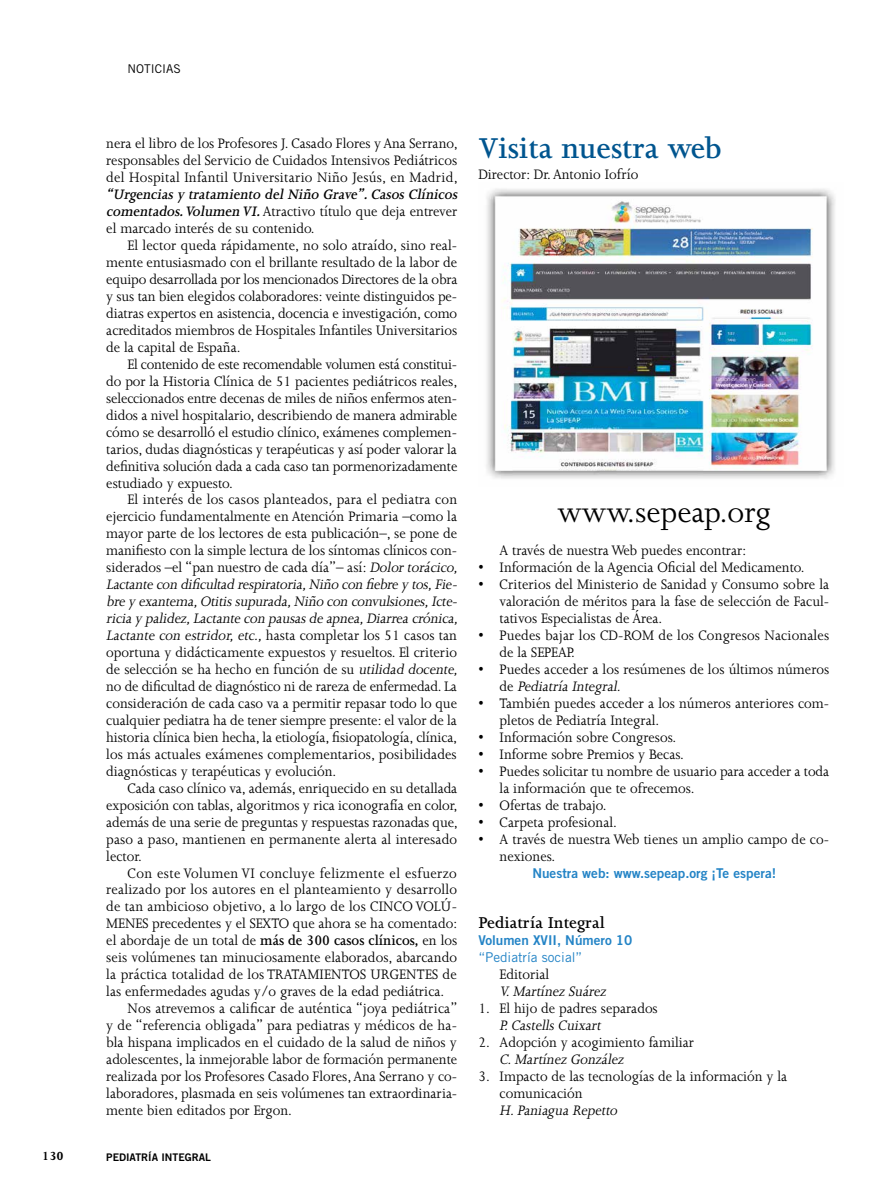
<style>
.page{position:relative;width:893px;height:1191px;background:#fff}
.page>*{position:absolute;margin:0;border:0;box-sizing:border-box;transform-origin:0 0}
.t1{font:600 33px "Joanna MT Std";color:#00558f}
.t2{font:33px "Joanna MT Std";color:#000}
.t3{font:600 18px "Joanna MT Std";color:#000}
.t4{font:15.75px/17px "Joanna MT Std";color:#000;scale:.95 1}
.t5{font:italic 600 15.75px/17px "Joanna MT Std";color:#000;scale:.95 1}
.t6{font:italic 15.75px "Joanna MT Std";color:#000;scale:.95 1}
.t7{font:15.75px "Joanna MT Std";letter-spacing:.025em;color:#000;scale:.95 1}
.t8{font:13.5px "Trade Gothic Bold Two";color:#2484c6}
.t9{font:13.5px "Trade Gothic";color:#2484c6}
.t10{font:700 13.5px "Joanna MT Std";color:#000}
.t11{font:12px "Trade Gothic";color:#000}
.t12{font:10.5px "Trade Gothic Bold Two";color:#000}
.s1{font-weight:400;font-style:normal}
.s2{font-style:italic}
.s3{font-weight:600}
</style>
<div class="page">
<img style="left:486px;top:189px;width:349px;height:290px">
<p class="t11" style="left:128px;top:62px;width:55px">noticias</p>
<p class="t4" style="left:106px;top:135px;width:372px;text-align:justify">nera el libro de los Profesores J. Casado Flores y Ana Serrano, responsables del Servicio de Cuidados Intensivos Pediátricos del Hospital Infantil Universitario Niño Jesús, en Madrid,</p>
<p class="t5" style="left:106px;top:186px;width:374px">“Urgencias y tratamiento del Niño Grave”.Casos Clínicos comentados.Volumen VI.<span class="s1">Atractivo título que deja entrever el marcado interés de su contenido.</span></p>
<p class="t4" style="left:106px;top:237px;width:371px;text-align:justify;text-indent:21px">El lector queda rápidamente, no solo atraído, sino real&shy;mente entusiasmado con el brillante resultado de la labor de equipo desarrollada por los mencionados Directores de la obra y sus tan bien elegidos colaboradores: veinte distinguidos pe&shy;diatras expertos en asistencia, docencia e investigación, como acreditados miembros de Hospitales Infantiles Universitarios de la capital de España.</p>
<p class="t4" style="left:106px;top:356px;width:371px;text-align:justify;text-indent:21px">El contenido de este recomendable volumen está constitui&shy;do por la Historia Clínica de 51 pacientes pediátricos reales, seleccionados entre decenas de miles de niños enfermos aten&shy;didos a nivel hospitalario, describiendo de manera admirable cómo se desarrolló el estudio clínico, exámenes complemen&shy;tarios, dudas diagnósticas y terapéuticas y así poder valorar la definitiva solución dada a cada caso tan pormenorizadamente estudiado y expuesto.</p>
<p class="t4" style="left:106px;top:491px;width:375px;text-indent:21px">El interés de los casos planteados, para el pediatra con ejercicio fundamentalmente en Atención Primaria –como la mayor parte de los lectores de esta publicación–, se pone de manifiesto con la simple lectura de los síntomas clínicos con&shy;siderados –el “pan nuestro de cada día”– así: <span class="s2">Dolortorácico, Lactante con dificultad respiratoria,Niño con fiebre y tos,Fie&shy;bre y exantema,Otitissupurada,Niño con convulsiones,Icte&shy;ricia y palidez,Lactante con pausasde apnea,Diarrea crónica, Lactante con estridor,etc.,</span>hasta completar los 51 casos tan oportuna y didácticamente expuestos y resueltos. El criterio de selección se ha hecho en función de su <span class="s2">utilidad docente, </span>no de dificultad de diagnóstico ni de rareza de enfermedad. La consideración de cada caso va a permitir repasar todo lo que cualquier pediatra ha de tener siempre presente: el valor de la historia clínica bien hecha, la etiología, fisiopatología, clínica, los más actuales exámenes complementarios, posibilidades diagnósticas y terapéuticas y evolución.</p>
<p class="t4" style="left:106px;top:779px;width:372px;text-align:justify;text-indent:21px">Cada caso clínico va, además, enriquecido en su detallada exposición con tablas, algoritmos y rica iconografía en color, además de una serie de preguntas y respuestas razonadas que, paso a paso, mantienen en permanente alerta al interesado lector.</p>
<p class="t7" style="left:128px;top:864px;width:348px">Con este Volumen VI concluye felizmente el esfuerzo</p>
<p class="t4" style="left:106px;top:881px;width:371px">realizado por los autores en el planteamiento y desarrollo</p>
<p class="t4" style="left:106px;top:898px;width:371px">de tan ambicioso objetivo, a lo largo de los CINCO VOLÚ-</p>
<p class="t4" style="left:106px;top:915px;width:371px">MENES precedentes y el SEXTO que ahora se ha comentado:</p>
<p class="t4" style="left:106px;top:932px;width:371px">el abordaje de un total de <span class="s3">más de 300 casos clínicos,</span> en los</p>
<p class="t4" style="left:106px;top:949px;width:371px">seis volúmenes tan minuciosamente elaborados, abarcando</p>
<p class="t4" style="left:106px;top:966px;width:370px">la práctica totalidad de los TRATAMIENTOS URGENTES de</p>
<p class="t4" style="left:106px;top:983px;width:357px">las enfermedades agudas y/o graves de la edad pediátrica.</p>
<p class="t4" style="left:128px;top:1000px;width:349px">Nos atrevemos a calificar de auténtica “joya pediátrica”</p>
<p class="t4" style="left:106px;top:1017px;width:371px">y de “referencia obligada” para pediatras y médicos de ha-</p>
<p class="t4" style="left:106px;top:1034px;width:370px">bla hispana implicados en el cuidado de la salud de niños y</p>
<p class="t4" style="left:106px;top:1051px;width:371px">adolescentes, la inmejorable labor de formación permanente</p>
<p class="t4" style="left:106px;top:1068px;width:371px">realizada por los Profesores Casado Flores, Ana Serrano y co-</p>
<p class="t4" style="left:106px;top:1084px;width:371px">laboradores, plasmada en seis volúmenes tan extraordinaria-</p>
<p class="t4" style="left:106px;top:1101px;width:197px">mente bien editados por Ergon.</p>
<p class="t10" style="left:42px;top:1149px;width:23px">130</p>
<p class="t12" style="left:106px;top:1151px;width:106px">PEDIATRÍA INTEGRAL</p>
<h1 class="t1" style="left:478px;top:130px;width:245px">Visita nuestra web</h1>
<p class="t4" style="left:478px;top:166px;width:170px">Director: Dr. Antonio Iofrío</p>
<h1 class="t2" style="left:557px;top:494px;width:215px">www.sepeap.org</h1>
<p class="t4" style="left:500px;top:542px;width:261px">A través de nuestra Web puedes encontrar:</p>
<p class="t4" style="left:478px;top:559px;width:345px">• Información de la Agencia Oficial del Medicamento.</p>
<p class="t4" style="left:500px;top:576px;width:348px;text-align:justify;text-indent:-21px">• Criterios del Ministerio de Sanidad y Consumo sobre la valoración de méritos para la fase de selección de Facul&shy;tativos Especialistas de Área.</p>
<p class="t4" style="left:500px;top:627px;width:348px;text-indent:-21px">• Puedes bajar los CD-ROM de los Congresos Nacionales de la SEPEAP.</p>
<p class="t4" style="left:500px;top:661px;width:348px;text-indent:-21px">• Puedes acceder a los resúmenes de los últimos números d e <span class="s2">Pediatría Integral.</span></p>
<p class="t4" style="left:500px;top:695px;width:348px;text-indent:-21px">• También puedes acceder a los números anteriores com&shy;pletos de Pediatría Integral.</p>
<p class="t4" style="left:478px;top:729px;width:210px">• Información sobre Congresos.</p>
<p class="t4" style="left:478px;top:745px;width:218px">• Informe sobre Premios y Becas.</p>
<p class="t4" style="left:500px;top:762px;width:348px;text-indent:-21px">• Puedes solicitar tu nombre de usuario para acceder a toda la información que te ofrecemos.</p>
<p class="t4" style="left:478px;top:796px;width:136px">• Ofertas de trabajo.</p>
<p class="t4" style="left:478px;top:813px;width:147px">• Carpeta profesional.</p>
<p class="t4" style="left:500px;top:830px;width:348px;text-indent:-21px">• A través de nuestra Web tienes un amplio campo de co&shy;nexiones.</p>
<p class="t8" style="left:532px;top:864px;width:245px">Nuestra web: www.sepeap.org ¡Te espera!</p>
<p class="t3" style="left:478px;top:913px;width:128px">Pediatría Integral</p>
<p class="t8" style="left:478px;top:932px;width:155px">Volumen XVII, Número 10</p>
<p class="t9" style="left:478px;top:949px;width:105px">“Pediatría social”</p>
<p class="t4" style="left:500px;top:966px;width:54px">Editorial</p>
<p class="t6" style="left:500px;top:983px;width:117px">V.Martínez Suárez</p>
<p class="t4" style="left:478px;top:1000px;width:190px">1. El hijo de padres separados</p>
<p class="t6" style="left:500px;top:1017px;width:111px">P.CastellsCuixart</p>
<p class="t4" style="left:478px;top:1034px;width:229px">2. Adopción y acogimiento familiar</p>
<p class="t6" style="left:500px;top:1051px;width:135px">C.Martínez González</p>
<p class="t4" style="left:500px;top:1068px;width:304px;text-indent:-21px">3. Impacto de las tecnologías de la información y la comunicación</p>
<p class="t6" style="left:500px;top:1101px;width:128px">H.Paniagua Repetto</p>
</div>
